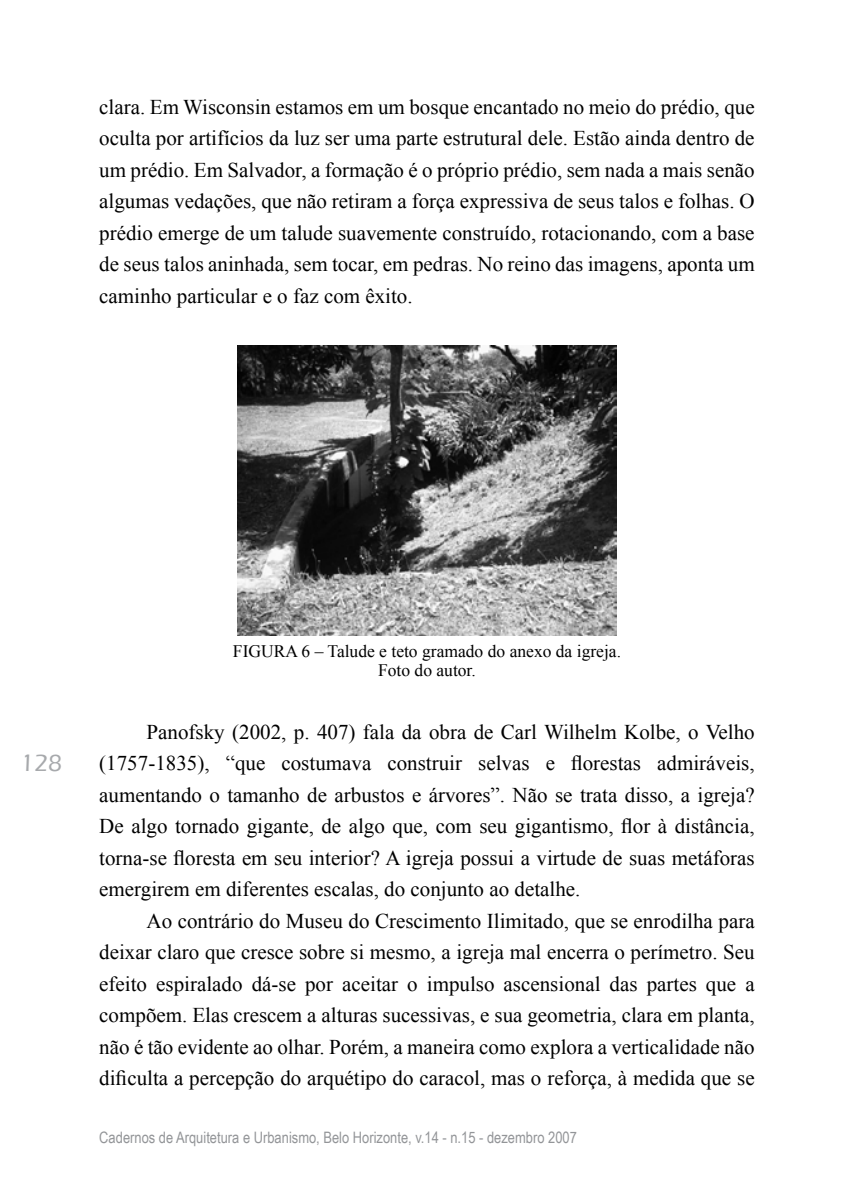
<style>
.page{position:relative;width:854px;height:1191px;background:#fff}
.page>*{position:absolute;margin:0;border:0;box-sizing:border-box;transform-origin:0 0}
.t1{font:500 24.5px "Eras ITC";color:#a7a9ac}
.t2{font:21px/31.5px "Times New Roman";color:#000;text-align:justify}
.t3{font:17.5px/19.2px "Times New Roman";color:#000;text-align:center}
.t4{font:15.75px "Arial Narrow";color:#939598}
</style>
<div class="page">
<img style="left:237px;top:346px;width:379px;height:289px">
<p class="t2" style="left:99px;top:91px;width:656px">clara. Em Wisconsin estamos em um bosque encantado no meio do prédio, que oculta por artifícios da luz ser uma parte estrutural dele. Estão ainda dentro de um prédio. Em Salvador, a formação é o próprio prédio, sem nada a mais senão algumas vedações, que não retiram a força expressiva de seus talos e folhas. O prédio emerge de um talude suavemente construído, rotacionando, com a base de seus talos aninhada, sem tocar, em pedras. No reino das imagens, aponta um caminho particular e o faz com êxito.</p>
<p class="t1" style="left:20px;top:749px;width:43px">128</p>
<p class="t3" style="left:233px;top:641px;width:389px">FIGURA 6 – Talude e teto gramado do anexo da igreja.<br>Foto do autor.</p>
<p class="t2" style="left:99px;top:715px;width:656px;text-indent:47px">Panofsky (2002, p. 407) fala da obra de Carl Wilhelm Kolbe, o Velho (1757-1835), “que costumava construir selvas e florestas admiráveis, aumentando o tamanho de arbustos e árvores”. Não se trata disso, a igreja?<br>De algo tornado gigante, de algo que, com seu gigantismo, flor à distância, torna-se floresta em seu interior? A igreja possui a virtude de suas metáforas emergirem em diferentes escalas, do conjunto ao detalhe.</p>
<p class="t2" style="left:99px;top:904px;width:656px;text-indent:47px">Ao contrário do Museu do Crescimento Ilimitado, que se enrodilha para deixar claro que cresce sobre si mesmo, a igreja mal encerra o perímetro. Seu efeito espiralado dá-se por aceitar o impulso ascensional das partes que a compõem. Elas crescem a alturas sucessivas, e sua geometria, clara em planta, não é tão evidente ao olhar. Porém, a maneira como explora a verticalidade não dificulta a percepção do arquétipo do caracol, mas o reforça, à medida que se</p>
<p class="t4" style="left:99px;top:1125px;width:479px">Cadernos de Arquitetura e Urbanismo, Belo Horizonte, v.14 - n.15 - dezembro 2007</p>
</div>
